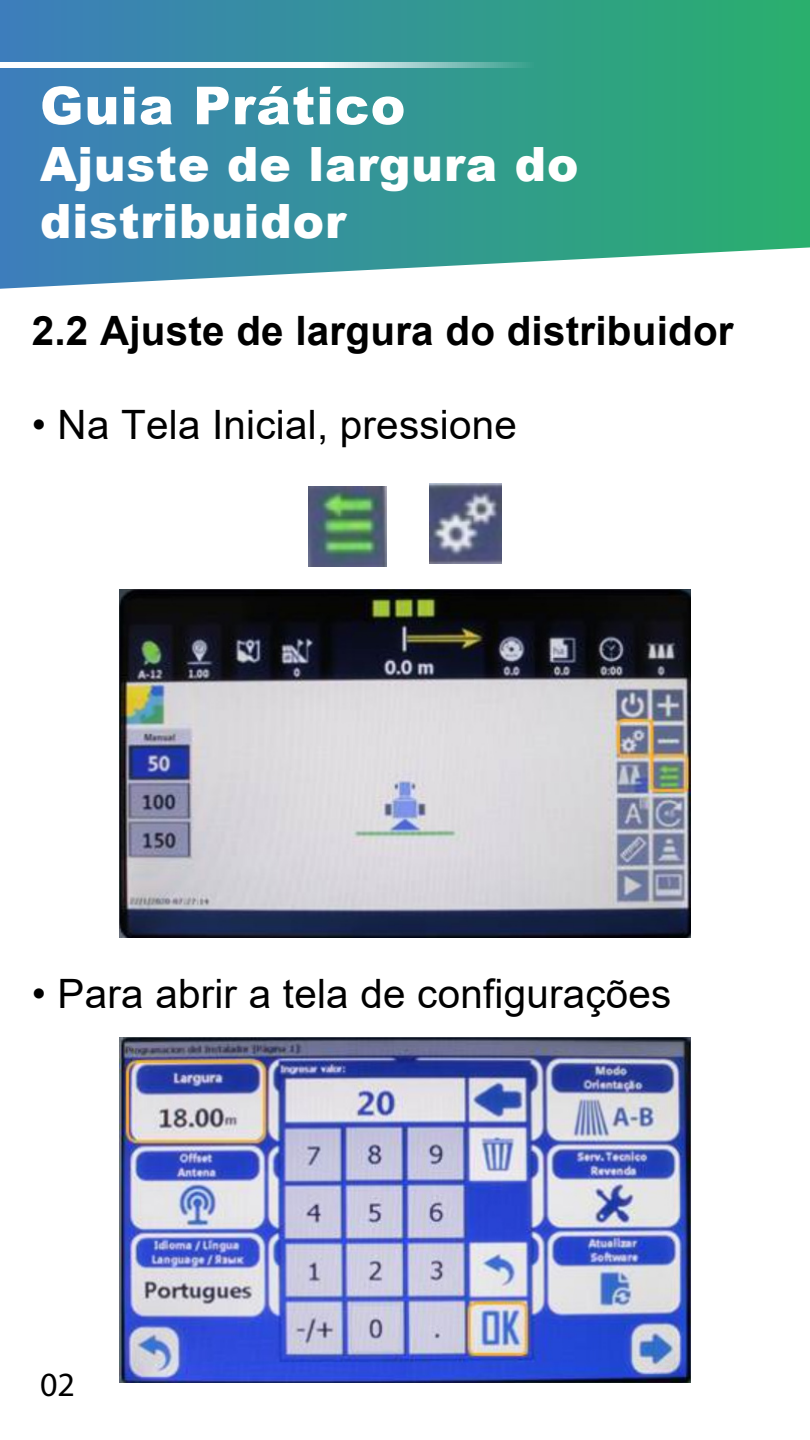
<style>
.page{position:relative;width:810px;height:1440px;background:#fff}
.page>*{position:absolute;margin:0;border:0;box-sizing:border-box;transform-origin:0 0}
.t1{font:900 52.43px "Arial";letter-spacing:.02em;color:#fff}
.t2{font:900 47.25px/56.7px "Arial";letter-spacing:.02em;color:#fff}
.t3{font:40.5px "Arial";letter-spacing:.005em;color:#000}
.t4{font:700 40.5px "Arial";letter-spacing:.005em;color:#000}
.t5{font:34.05px "Myriad Pro";color:#000}
</style>
<div class="page">
<svg style="left:0;top:0;width:810px;height:289px;background:#429d9d"></svg>
<svg style="left:0;top:63px;width:534px;height:5px"></svg>
<img style="left:308px;top:486px;width:79px;height:80px">
<img style="left:429px;top:483px;width:73px;height:80px">
<img style="left:119px;top:1037px;width:572px;height:345px">
<img style="left:119px;top:589px;width:572px;height:349px">
<p class="t1" style="left:40px;top:67px;width:367px">Guia Prático</p>
<p class="t2" style="left:40px;top:134px;width:540px">Ajuste de largura do distribuidor</p>
<p class="t4" style="left:32px;top:302px;width:703px">2.2 Ajuste de largura do distribuidor</p>
<p class="t3" style="left:32px;top:397px;width:487px">• Na Tela Inicial, pressione</p>
<p class="t3" style="left:32px;top:966px;width:641px">• Para abrir a tela de configurações</p>
<p class="t5" style="left:40px;top:1364px;width:36px">02</p>
</div>
